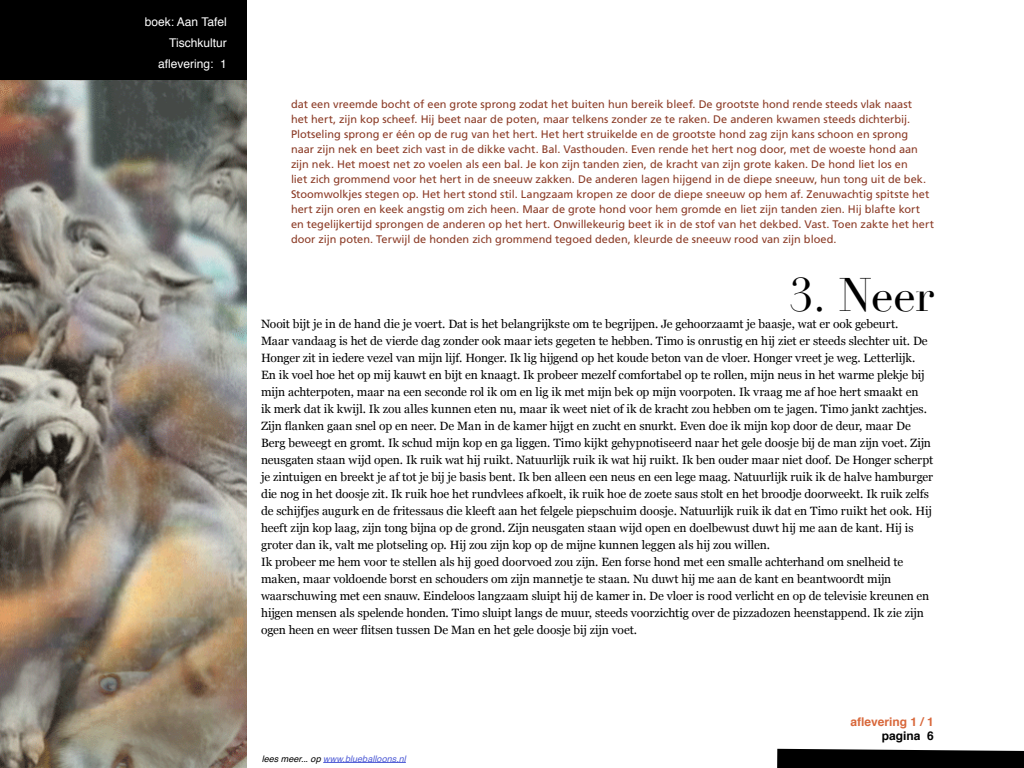
<style>
.page{position:relative;width:1024px;height:768px;background:#fff}
.page>*{position:absolute;margin:0;border:0;box-sizing:border-box;transform-origin:0 0}
.t1{font:46px "Didot";color:#000}
.t2{font:12px/17px "Georgia";letter-spacing:-.01em;color:#000}
.t3{font:12px "Helvetica";color:#fff}
.t4{font:700 12px "Helvetica";color:#d8673a}
.t5{font:700 12px "Helvetica";color:#000}
.t6{font:11px/15px "Frutiger LT Std";color:#8c3c27}
.t7{font:italic 9px "Helvetica";letter-spacing:.005em;color:#4f5cd6}
.s1{color:#000}
</style>
<div class="page">
<svg style="left:777px;top:749px;width:247px;height:19px;background:#0c0c0c"></svg>
<hr style="left:323px;top:762px;width:83px;height:1px;background:#4f5cd6">
<img style="left:0;top:80px;width:247px;height:688px">
<div style="left:0;top:0;width:247px;height:80px;background:#000"></div>
<p class="t3" style="left:145px;top:13px;width:83px">boek: Aan Tafel</p>
<p class="t3" style="left:187px;top:34px;width:37px">Honge</p>
<p class="t3" style="left:158px;top:55px;width:70px">aflevering: 1</p>
<p class="t3" style="left:169px;top:34px;width:59px">Tischkultur</p>
<p class="t6" style="left:291px;top:97px;width:644px">dat een vreemde bocht of een grote sprong zodat het buiten hun bereik bleef. De grootste hond rende steeds vlak naast<br>het hert, zijn kop scheef. Hij beet naar de poten, maar telkens zonder ze te raken. De anderen kwamen steeds dichterbij.<br>Plotseling sprong er één op de rug van het hert. Het hert struikelde en de grootste hond zag zijn kans schoon en sprong naar zijn nek en beet zich vast in de dikke vacht. Bal. Vasthouden. Even rende het hert nog door, met de woeste hond aan zijn nek. Het moest net zo voelen als een bal. Je kon zijn tanden zien, de kracht van zijn grote kaken. De hond liet los en<br>liet zich grommend voor het hert in de sneeuw zakken. De anderen lagen hijgend in de diepe sneeuw, hun tong uit de bek.<br>Stoomwolkjes stegen op. Het hert stond stil. Langzaam kropen ze door de diepe sneeuw op hem af. Zenuwachtig spitste het hert zijn oren en keek angstig om zich heen. Maar de grote hond voor hem gromde en liet zijn tanden zien. Hij blafte kort en tegelijkertijd sprongen de anderen op het hert. Onwillekeurig beet ik in de stof van het dekbed. Vast. Toen zakte het hert door zijn poten. Terwijl de honden zich grommend tegoed deden, kleurde de sneeuw rood van zijn bloed.</p>
<h1 class="t1" style="left:790px;top:268px;width:146px">3. Neer</h1>
<p class="t2" style="left:261px;top:315px;width:674px">Nooit bijt je in de hand die je voert. Dat is het belangrijkste om te begrijpen. Je gehoorzaamt je baasje, wat er ook gebeurt.<br>Maar vandaag is het de vierde dag zonder ook maar iets gegeten te hebben. Timo is onrustig en hij ziet er steeds slechter uit. De Honger zit in iedere vezel van mijn lijf. Honger. Ik lig hijgend op het koude beton van de vloer. Honger vreet je weg. Letterlijk.<br>En ik voel hoe het op mij kauwt en bijt en knaagt. Ik probeer mezelf comfortabel op te rollen, mijn neus in het warme plekje bij mijn achterpoten, maar na een seconde rol ik om en lig ik met mijn bek op mijn voorpoten. Ik vraag me af hoe hert smaakt en<br>ik merk dat ik kwijl. Ik zou alles kunnen eten nu, maar ik weet niet of ik de kracht zou hebben om te jagen. Timo jankt zachtjes.<br>Zijn flanken gaan snel op en neer. De Man in de kamer hijgt en zucht en snurkt. Even doe ik mijn kop door de deur, maar De Berg beweegt en gromt. Ik schud mijn kop en ga liggen. Timo kijkt gehypnotiseerd naar het gele doosje bij de man zijn voet. Zijn neusgaten staan wijd open. Ik ruik wat hij ruikt. Natuurlijk ruik ik wat hij ruikt. Ik ben ouder maar niet doof. De Honger scherpt je zintuigen en breekt je af tot je bij je basis bent. Ik ben alleen een neus en een lege maag. Natuurlijk ruik ik de halve hamburger die nog in het doosje zit. Ik ruik hoe het rundvlees afkoelt, ik ruik hoe de zoete saus stolt en het broodje doorweekt. Ik ruik zelfs de schijfjes augurk en de fritessaus die kleeft aan het felgele piepschuim doosje. Natuurlijk ruik ik dat en Timo ruikt het ook. Hij heeft zijn kop laag, zijn tong bijna op de grond. Zijn neusgaten staan wijd open en doelbewust duwt hij me aan de kant. Hij is groter dan ik, valt me plotseling op. Hij zou zijn kop op de mijne kunnen leggen als hij zou willen.<br>Ik probeer me hem voor te stellen als hij goed doorvoed zou zijn. Een forse hond met een smalle achterhand om snelheid te maken, maar voldoende borst en schouders om zijn mannetje te staan. Nu duwt hij me aan de kant en beantwoordt mijn waarschuwing met een snauw. Eindeloos langzaam sluipt hij de kamer in. De vloer is rood verlicht en op de televisie kreunen en hijgen mensen als spelende honden. Timo sluipt langs de muur, steeds voorzichtig over de pizzadozen heenstappend. Ik zie zijn ogen heen en weer flitsen tussen De Man en het gele doosje bij zijn voet.</p>
<p class="t7" style="left:262px;top:752px;width:146px"><span class="s1">lees meer... op</span> www.blueballoons.nl</p>
<p class="t4" style="left:851px;top:712px;width:85px">aflevering 1 / 1</p>
<p class="t5" style="left:882px;top:726px;width:54px">pagina 6</p>
</div>
